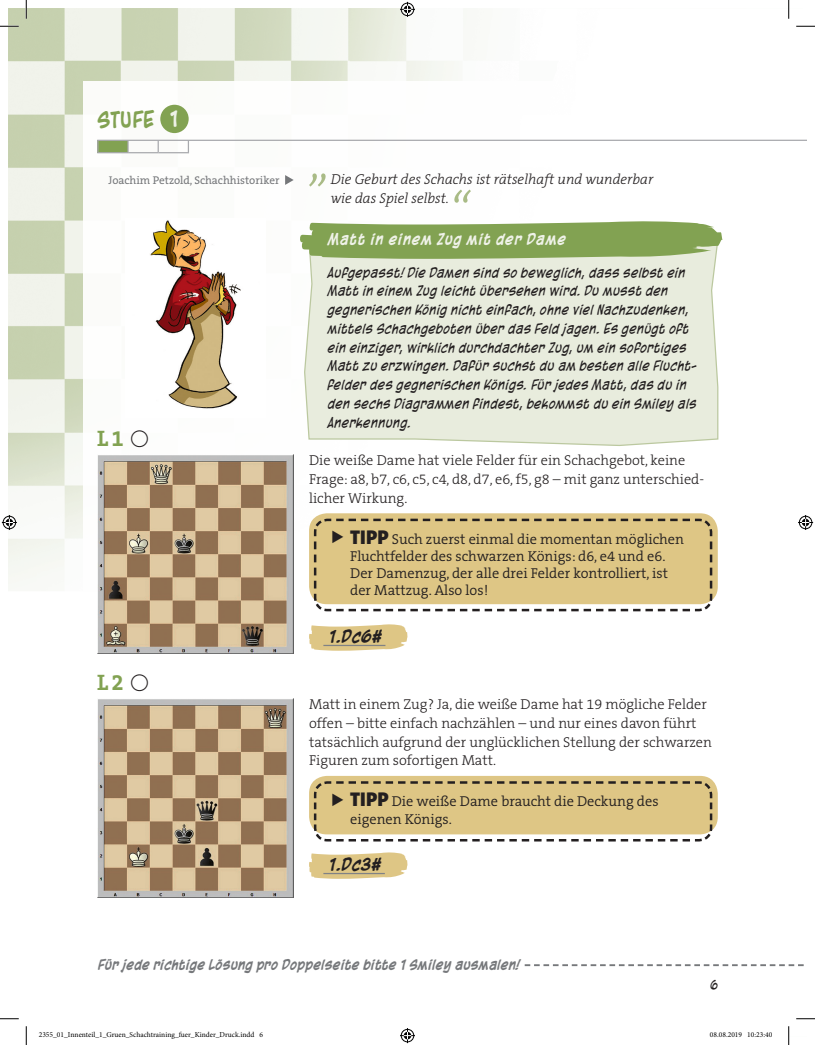
<style>
.page{position:relative;width:815px;height:1045px;background:#fff}
.page>*{position:absolute;margin:0;border:0;box-sizing:border-box;transform-origin:0 0}
.t1{font:700 22.5px "The Serif B W7";color:#82a252}
.t2{font:700 20.62px "Blambot Casual";letter-spacing:-.005em;color:#82a252}
.t3{font:italic 700 16.25px "Blambot Casual";color:#231f20}
.t4{font:300 14.38px/18.8px "The Serif B W3";color:#231f20}
.t5{font:300 14.38px/17.2px "The Serif B W4";color:#231f20}
.t6{font:italic 300 14.38px/18.8px "The Serif B W3";color:#231f20}
.t7{font:italic 700 14.38px "Blambot Casual";letter-spacing:.04em;color:#eff2e8}
.t8{font:italic 13.12px/18.8px "Blambot Casual";letter-spacing:.02em;color:#231f20}
.t9{font:italic 700 13.12px "Blambot Casual";letter-spacing:-.005em;color:#76787b}
.t10{font:12.5px "Blambot Casual";color:#231f20}
.t11{font:11.25px "The Serif B W5 Plain";color:#76787b}
.t12{font:7.5px "Minion Pro";color:#000}
.s1{color:#eff2e8}
.s2{font-family:"The Sans C5";font-weight:900;font-size:20px}
</style>
<div class="page">
<img style="left:9px;top:9px;width:793px;height:627px">
<div style="left:83px;top:81px;width:705px;height:537px;background:#fff"></div>
<div style="left:98px;top:140px;width:30px;height:13px;background:#82a252"></div>
<svg style="left:127px;top:141px;width:2px;height:11px"></svg>
<svg style="left:157px;top:141px;width:2px;height:11px"></svg>
<hr style="left:97px;top:152px;width:31px;height:1px;background:#a8a9ad">
<hr style="left:128px;top:152px;width:30px;height:1px;background:#a8a9ad">
<hr style="left:158px;top:152px;width:31px;height:1px;background:#a8a9ad">
<img style="left:789px;top:409px;width:17px;height:627px">
<hr style="left:97px;top:140px;width:709px;height:1px;background:#a8a9ad">
<div style="left:789px;top:428px;width:17px;height:537px;background:#fff"></div>
<img style="left:97px;top:455px;width:196px;height:198px">
<img style="left:97px;top:699px;width:196px;height:198px">
<img style="left:150px;top:220px;width:91px;height:189px">
<svg style="left:524px;top:964px;width:282px;height:2px"></svg>
<div style="left:160px;top:105px;width:29px;height:28px;background:#82a252;border-radius:50%"></div>
<div style="left:304px;top:259px;width:415px;height:187px;background:#e8ecdd"></div>
<svg style="left:309px;top:173px;width:17px;height:14px"></svg>
<svg style="left:454px;top:189px;width:17px;height:14px"></svg>
<svg style="left:309px;top:624px;width:98px;height:27px;background:#e2cd96"></svg>
<hr style="left:323px;top:645px;width:62px;height:1px;background:#808285">
<div style="left:309px;top:513px;width:408px;height:91px;background:#dec685;border-radius:18px"></div>
<svg style="left:312px;top:517px;width:401px;height:95px"></svg>
<svg style="left:309px;top:852px;width:98px;height:27px;background:#e2cd96"></svg>
<hr style="left:323px;top:873px;width:62px;height:1px;background:#808285">
<div style="left:309px;top:776px;width:408px;height:58px;background:#dec685;border-radius:18px"></div>
<svg style="left:312px;top:780px;width:401px;height:62px"></svg>
<svg style="left:300px;top:221px;width:422px;height:38px;background:#91ad67"></svg>
<svg style="left:285px;top:175px;width:8px;height:10px"></svg>
<svg style="left:0;top:25px;width:19px;height:2px"></svg>
<svg style="left:796px;top:25px;width:18px;height:2px"></svg>
<svg style="left:0;top:1018px;width:19px;height:1px"></svg>
<svg style="left:796px;top:1018px;width:18px;height:1px"></svg>
<svg style="left:25px;top:0;width:2px;height:19px"></svg>
<svg style="left:25px;top:1026px;width:2px;height:19px"></svg>
<svg style="left:787px;top:0;width:2px;height:19px"></svg>
<svg style="left:788px;top:1026px;width:1px;height:19px"></svg>
<svg style="left:400px;top:2px;width:15px;height:15px"></svg>
<svg style="left:400px;top:1028px;width:15px;height:15px"></svg>
<svg style="left:2px;top:515px;width:15px;height:15px"></svg>
<svg style="left:798px;top:515px;width:14px;height:15px"></svg>
<h2 class="t2" style="left:97px;top:107px;width:82px">STUFE <span class="s1">1</span></h2>
<p class="t11" style="left:108px;top:173px;width:172px">Joachim Petzold, Schachhistoriker</p>
<h1 class="t1" style="left:97px;top:424px;width:28px">L1</h1>
<h1 class="t1" style="left:97px;top:667px;width:28px">L2</h1>
<p class="t6" style="left:331px;top:170px;width:324px">Die Geburt des Schachs ist rätselhaft und wunderbar wie das Spiel selbst.</p>
<p class="t7" style="left:327px;top:231px;width:240px">Matt in einem Zug mit der Dame</p>
<p class="t8" style="left:327px;top:263px;width:371px">Aufgepasst! Die Damen sind so beweglich, dass selbst ein Matt in einem Zug leicht übersehen wird. Du musst den gegnerischen König nicht einfach, ohne viel Nachzudenken, mittels Schachgeboten über das Feld jagen. Es genügt oft ein einziger, wirklich durchdachter Zug, um ein sofortiges Matt zu erzwingen. Dafür suchst du am besten alle Flucht&shy;felder des gegnerischen Königs. Für jedes Matt, das du in den sechs Diagrammen findest, bekommst du ein Smiley als Anerkennung.</p>
<p class="t4" style="left:309px;top:451px;width:395px">Die weiße Dame hat viele Felder für ein Schachgebot, keine<br>Frage: a8, b7, c6, c5, c4, d8, d7, e6, f5, g8 – mit ganz unterschied&shy;licher Wirkung.</p>
<p class="t5" style="left:350px;top:530px;width:335px;text-indent:-21px">▶ <span class="s2">TIPP</span> Such zuerst einmal die momentan möglichen Fluchtfelder des schwarzen Königs: d6, e4 und e6.<br>Der Damenzug, der alle drei Felder kontrolliert, ist der Mattzug. Also los!</p>
<p class="t3" style="left:328px;top:626px;width:54px">1.Dc6#</p>
<p class="t4" style="left:309px;top:695px;width:404px">Matt in einem Zug? Ja, die weiße Dame hat 19 mögliche Felder offen – bitte einfach nachzählen – und nur eines davon führt tatsächlich aufgrund der unglücklichen Stellung der schwarzen Figuren zum sofortigen Matt.</p>
<p class="t5" style="left:350px;top:793px;width:310px;text-indent:-21px">▶ <span class="s2">TIPP</span> Die weiße Dame braucht die Deckung des eigenen Königs.</p>
<p class="t3" style="left:328px;top:854px;width:54px">1.Dc3#</p>
<p class="t9" style="left:97px;top:956px;width:423px">Für jede richtige Lösung pro Doppelseite bitte 1 Smiley ausmalen!</p>
<p class="t10" style="left:710px;top:977px;width:10px">6</p>
<p class="t12" style="left:39px;top:1030px;width:226px">2355_01_Innenteil_1_Gruen_Schachtraining_fuer_Kinder_Druck.indd 6</p>
<p class="t12" style="left:709px;top:1030px;width:64px">08.08.2019 10:23:40</p>
</div>
